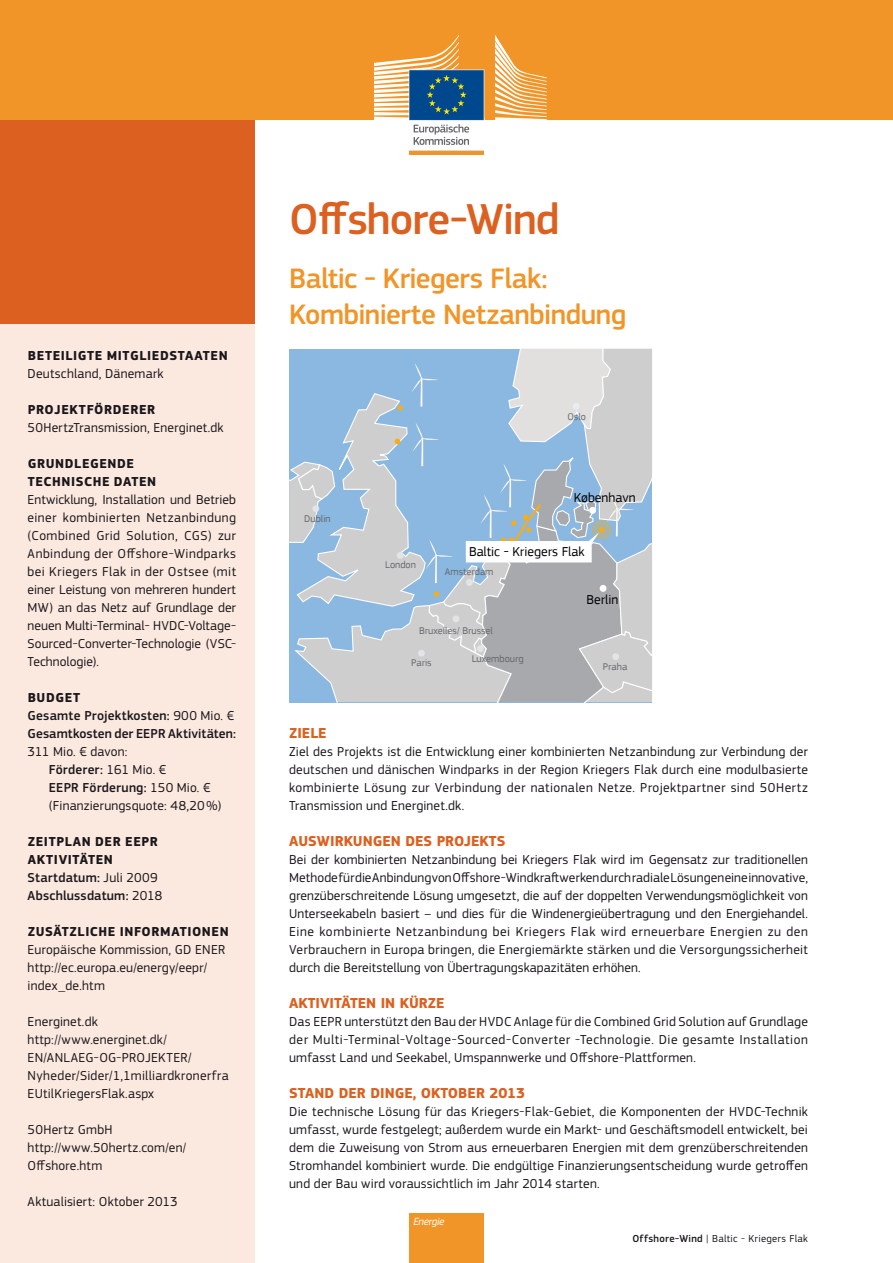
<style>
.page{position:relative;width:893px;height:1263px;background:#fff}
.page>*{position:absolute;margin:0;border:0;box-sizing:border-box;transform-origin:0 0}
.t1{font:500 45px "PF Square Sans Pro";letter-spacing:-.02em;color:#dc601f}
.t2{font:500 29.25px/36px "PF Square Sans Pro";letter-spacing:-.015em;color:#f29528}
.t3{font:700 15px "PF Square Sans Pro";color:#dc601f}
.t4{font:13.65px "PF Square Sans Pro";color:#020205}
.t5{font:13.5px/18px "PF Square Sans Pro";letter-spacing:.015em;color:#1a171b;text-align:justify}
.t6{font:700 13.5px/18px "PF Square Sans Pro";letter-spacing:.045em;color:#1a171b}
.t7{font:500 13.5px/18px "PF Square Sans Pro";letter-spacing:.01em;color:#1a171b}
.t8{font:italic 10.8px "PF Square Sans Pro";letter-spacing:-.03em;color:#fff}
.t9{font:10.5px "PF Square Sans Pro";letter-spacing:.03em;color:#1a171b}
.t10{font:10.2px "PF Square Sans Pro";color:#67686c}
.s1{font-weight:700}
.s2{font-weight:400}
.s3{font-weight:500}
</style>
<div class="page">
<div style="left:0;top:324px;width:255px;height:939px;background:#fbe8df"></div>
<div style="left:0;top:120px;width:255px;height:204px;background:#dc601f"></div>
<div style="left:0;top:0;width:893px;height:120px;background:#f29528"></div>
<div style="left:409px;top:1213px;width:75px;height:50px;background:#f29528"></div>
<hr style="left:409px;top:151px;width:75px;height:4px;background:#f29528">
<svg style="left:495px;top:35px;width:52px;height:85px"></svg>
<svg style="left:374px;top:35px;width:110px;height:116px"></svg>
<svg style="left:289px;top:349px;width:363px;height:353px"></svg>
<p class="t6" style="left:28px;top:347px;width:201px">BETEILIGTE MITGLIEDSTAATEN</p>
<p class="t5" style="left:28px;top:365px;width:137px">Deutschland, Dänemark</p>
<p class="t6" style="left:28px;top:401px;width:129px">PROJEKTFÖRDERER</p>
<p class="t5" style="left:28px;top:419px;width:197px">50HertzTransmission, Energinet.dk</p>
<p class="t6" style="left:28px;top:455px;width:130px">GRUNDLEGENDE<br>TECHNISCHE DATEN</p>
<p class="t5" style="left:28px;top:491px;width:210px">Entwicklung, Installation und Betrieb einer kombinierten Netzanbindung (Combined Grid Solution, CGS) zur Anbindung der Offshore-Windparks bei Kriegers Flak in der Ostsee (mit einer Leistung von mehreren hundert MW) an das Netz auf Grundlage der neuen Multi-Terminal- HVDC-Voltage-Sourced-Converter-Technologie (VSC-Technologie).</p>
<p class="t7" style="left:28px;top:689px;width:210px"><span class="s1">BUDGET<br></span>Gesamte Projektkosten: <span class="s2">900 Mio. €<br></span>Gesamtkosten der EEPR Aktivitäten:</p>
<p class="t5" style="left:49px;top:743px;width:174px;text-align:left;text-indent:-21px">311 Mio. € davon:<br><span class="s3">Förderer:</span> 161 Mio. €<br><span class="s3">EEPR Förderung:</span> 150 Mio. € (Finanzierungsquote: 48,20%)</p>
<p class="t6" style="left:28px;top:833px;width:136px">ZEITPLAN DER EEPR<br>AKTIVITÄTEN<br><span class="s3">Startdatum:</span> <span class="s2">Juli 2009<br></span><span class="s3">Abschlussdatum:</span> <span class="s2">2018</span></p>
<p class="t6" style="left:28px;top:923px;width:203px">ZUSÄTZLICHE INFORMATIONEN</p>
<p class="t5" style="left:28px;top:941px;width:199px;text-align:left">Europäische Kommission, GD ENER http://ec.europa.eu/energy/eepr/ index_de.htm</p>
<p class="t5" style="left:28px;top:1013px;width:203px;text-align:left">Energinet.dk http://www.energinet.dk/<br>EN/ANLAEG-OG-PROJEKTER/<br>Nyheder/Sider/1,1milliardkronerfra<br>EUtilKriegersFlak.aspx</p>
<p class="t5" style="left:28px;top:1121px;width:160px;text-align:left">50Hertz GmbH http://www.50hertz.com/en/<br>Offshore.htm</p>
<p class="t5" style="left:28px;top:1193px;width:151px">Aktualisiert: Oktober 2013</p>
<h1 class="t1" style="left:289px;top:193px;width:272px">Offshore-Wind</h1>
<h2 class="t2" style="left:289px;top:261px;width:339px">Baltic - Kriegers Flak:<br>Kombinierte Netzanbindung</h2>
<p class="t10" style="left:567px;top:411px;width:20px">Oslo</p>
<p class="t10" style="left:304px;top:512px;width:28px">Dublin</p>
<p class="t4" style="left:574px;top:489px;width:63px">København</p>
<p class="t10" style="left:385px;top:559px;width:32px">London</p>
<p class="t4" style="left:469px;top:543px;width:117px">Baltic - Kriegers Flak</p>
<p class="t10" style="left:445px;top:566px;width:50px">Amsterdam</p>
<p class="t4" style="left:586px;top:591px;width:33px">Berlin</p>
<p class="t10" style="left:419px;top:625px;width:75px">Bruxelles/ Brussel</p>
<p class="t10" style="left:411px;top:657px;width:22px">Paris</p>
<p class="t10" style="left:472px;top:652px;width:53px">Luxembourg</p>
<p class="t10" style="left:603px;top:660px;width:26px">Praha</p>
<p class="t3" style="left:289px;top:724px;width:39px">ZIELE</p>
<p class="t5" style="left:289px;top:743px;width:520px">Ziel des Projekts ist die Entwicklung einer kombinierten Netzanbindung zur Verbindung der deutschen und dänischen Windparks in der Region Kriegers Flak durch eine modulbasierte kombinierte Lösung zur Verbindung der nationalen Netze. Projektpartner sind 50Hertz Transmission und Energinet.dk.</p>
<p class="t3" style="left:289px;top:832px;width:218px">AUSWIRKUNGEN DES PROJEKTS</p>
<p class="t5" style="left:289px;top:851px;width:520px">Bei der kombinierten Netzanbindung bei Kriegers Flak wird im Gegensatz zur traditionellen Methode für die Anbindung von Offshore-Windkraftwerken durch radiale Lösungen eine innovative, grenzüberschreitende Lösung umgesetzt, die auf der doppelten Verwendungsmöglichkeit von Unterseekabeln basiert – und dies für die Windenergieübertragung und den Energiehandel.<br>Eine kombinierte Netzanbindung bei Kriegers Flak wird erneuerbare Energien zu den Verbrauchern in Europa bringen, die Energiemärkte stärken und die Versorgungssicherheit durch die Bereitstellung von Übertragungskapazitäten erhöhen.</p>
<p class="t3" style="left:289px;top:994px;width:157px">AKTIVITÄTEN IN KÜRZE</p>
<p class="t5" style="left:289px;top:1013px;width:520px">Das EEPR unterstützt den Bau der HVDC Anlage für die Combined Grid Solution auf Grundlage der Multi-Terminal-Voltage-Sourced-Converter -Technologie. Die gesamte Installation umfasst Land und Seekabel, Umspannwerke und Offshore-Plattformen.</p>
<p class="t3" style="left:289px;top:1084px;width:238px">STAND DER DINGE, OKTOBER 2013</p>
<p class="t5" style="left:289px;top:1103px;width:520px">Die technische Lösung für das Kriegers-Flak-Gebiet, die Komponenten der HVDC-Technik umfasst, wurde festgelegt; außerdem wurde ein Markt- und Geschäftsmodell entwickelt, bei dem die Zuweisung von Strom aus erneuerbaren Energien mit dem grenzüberschreitenden Stromhandel kombiniert wurde. Die endgültige Finanzierungsentscheidung wurde getroffen und der Bau wird voraussichtlich im Jahr 2014 starten.</p>
<p class="t8" style="left:413px;top:1215px;width:32px">Energie</p>
<p class="t9" style="left:632px;top:1232px;width:177px"><span class="s3">Offshore-Wind</span> | Baltic - Kriegers Flak</p>
</div>
